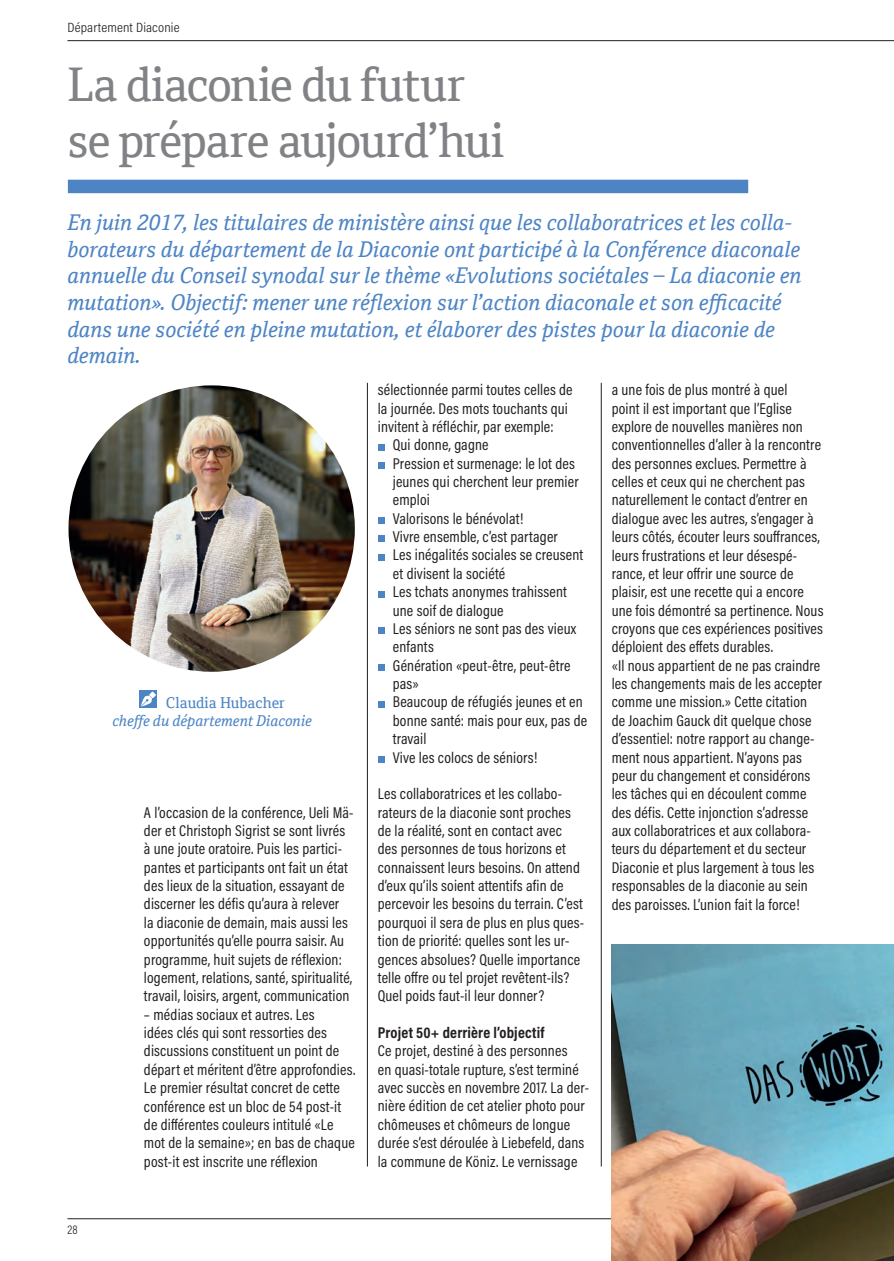
<style>
.page{position:relative;width:894px;height:1261px;background:#fff}
.page>*{position:absolute;margin:0;border:0;box-sizing:border-box;transform-origin:0 0}
.t1{font:46.5px/55.8px "Cordale";letter-spacing:-.03em;color:#808285}
.t2{font:italic 21.75px/26.5px "Cordale";color:#4d84c4}
.t3{font:15.75px/18.3px "Acumin Pro Cond";letter-spacing:.01em;color:#231f20}
.t4{font:700 15.75px "Acumin Pro Cond";letter-spacing:.01em;color:#231f20}
.t5{font:italic 15px "Cordale";color:#4d84c4}
.t6{font:15px "Cordale";color:#4d84c4}
.t7{font:300 13.5px "Acumin Pro Cond";letter-spacing:.01em;color:#231f20;scale:1.1 1}
.t8{font:300 12.75px "Acumin Pro Cond";color:#231f20}
</style>
<div class="page">
<hr style="left:67px;top:1218px;width:827px;height:1px;background:#231f20">
<hr style="left:67px;top:40px;width:827px;height:1px;background:#231f20">
<div style="left:139px;top:690px;width:18px;height:18px;background:#4d84c4"></div>
<svg style="left:140px;top:695px;width:12px;height:12px"></svg>
<svg style="left:149px;top:691px;width:7px;height:7px"></svg>
<svg style="left:378px;top:444px;width:6px;height:6px"></svg>
<div style="left:378px;top:462px;width:6px;height:7px;background:#4d84c4"></div>
<div style="left:378px;top:517px;width:6px;height:7px;background:#4d84c4"></div>
<svg style="left:378px;top:536px;width:6px;height:6px"></svg>
<svg style="left:378px;top:554px;width:6px;height:6px"></svg>
<svg style="left:378px;top:591px;width:6px;height:6px"></svg>
<div style="left:378px;top:627px;width:6px;height:7px;background:#4d84c4"></div>
<svg style="left:378px;top:664px;width:6px;height:6px"></svg>
<svg style="left:378px;top:701px;width:6px;height:6px"></svg>
<svg style="left:378px;top:756px;width:6px;height:6px"></svg>
<div style="left:68px;top:180px;width:680px;height:13px;background:#4d84c4"></div>
<img style="left:69px;top:385px;width:286px;height:287px;border-radius:143px">
<hr style="left:367px;top:383px;width:1px;height:783px;background:#231f20">
<hr style="left:601px;top:383px;width:1px;height:783px;background:#231f20">
<img style="left:612px;top:944px;width:282px;height:317px">
<p class="t7" style="left:67px;top:19px;width:104px">Département Diaconie</p>
<h1 class="t1" style="left:67px;top:57px;width:439px">La diaconie du futur se prépare aujourd’hui</h1>
<p class="t2" style="left:67px;top:209px;width:736px">En juin 2017, les titulaires de ministère ainsi que les collaboratrices et les colla&shy;borateurs du département de la Diaconie ont participé à la Conférence diaconale annuelle du Conseil synodal sur le thème «Evolutions sociétales – La diaconie en mutation». Objectif: mener une réflexion sur l’action diaconale et son efficacité dans une société en pleine mutation, et élaborer des pistes pour la diaconie de demain.</p>
<p class="t8" style="left:67px;top:1221px;width:12px">28</p>
<p class="t6" style="left:166px;top:694px;width:120px">Claudia Hubacher</p>
<p class="t5" style="left:112px;top:712px;width:201px">cheffe du département Diaconie</p>
<p class="t3" style="left:144px;top:802px;width:211px">A l’occasion de la conférence, Ueli Mä&shy;der et Christoph Sigrist se sont livrés à une joute oratoire. Puis les partici&shy;pantes et participants ont fait un état des lieux de la situation, essayant de discerner les défis qu’aura à relever<br>la diaconie de demain, mais aussi les opportunités qu’elle pourra saisir. Au programme, huit sujets de réflexion: logement, relations, santé, spiritualité, travail, loisirs, argent, communication</p>
<p class="t3" style="left:144px;top:1005px;width:213px">– médias sociaux et autres. Les<br>idées clés qui sont ressorties des discussions constituent un point de départ et méritent d’être approfondies.<br>Le premier résultat concret de cette conférence est un bloc de 54 post-it de différentes couleurs intitulé «Le mot de la semaine»; en bas de chaque post-it est inscrite une réflexion</p>
<p class="t3" style="left:378px;top:380px;width:196px">sélectionnée parmi toutes celles de</p>
<p class="t3" style="left:378px;top:399px;width:192px">la journée. Des mots touchants qui</p>
<p class="t3" style="left:378px;top:417px;width:177px">invitent à réfléchir, par exemple:</p>
<p class="t3" style="left:393px;top:435px;width:97px">Qui donne, gagne</p>
<p class="t3" style="left:393px;top:454px;width:184px">Pression et surmenage: le lot des</p>
<p class="t3" style="left:393px;top:472px;width:187px">jeunes qui cherchent leur premier</p>
<p class="t3" style="left:393px;top:490px;width:39px">emploi</p>
<p class="t3" style="left:393px;top:509px;width:132px">Valorisons le bénévolat!</p>
<p class="t3" style="left:393px;top:527px;width:167px">Vivre ensemble, c’est partager</p>
<p class="t3" style="left:393px;top:545px;width:192px">Les inégalités sociales se creusent</p>
<p class="t3" style="left:393px;top:564px;width:114px">et divisent la société</p>
<p class="t3" style="left:393px;top:582px;width:176px">Les tchats anonymes trahissent</p>
<p class="t3" style="left:393px;top:601px;width:112px">une soif de dialogue</p>
<p class="t3" style="left:393px;top:619px;width:185px">Les séniors ne sont pas des vieux</p>
<p class="t3" style="left:393px;top:637px;width:43px">enfants</p>
<p class="t3" style="left:393px;top:656px;width:179px">Génération «peut-être, peut-être</p>
<p class="t3" style="left:393px;top:674px;width:27px">pas»</p>
<p class="t3" style="left:393px;top:692px;width:191px">Beaucoup de réfugiés jeunes et en</p>
<p class="t3" style="left:393px;top:711px;width:196px">bonne santé: mais pour eux, pas de</p>
<p class="t3" style="left:393px;top:729px;width:35px">travail</p>
<p class="t3" style="left:393px;top:747px;width:146px">Vive les colocs de séniors!</p>
<p class="t3" style="left:378px;top:784px;width:208px">Les collaboratrices et les collabo&shy;rateurs de la diaconie sont proches de la réalité, sont en contact avec des personnes de tous horizons et connaissent leurs besoins. On attend d’eux qu’ils soient attentifs afin de percevoir les besoins du terrain. C’est pourquoi il sera de plus en plus ques&shy;tion de priorité: quelles sont les ur&shy;gences absolues? Quelle importance telle offre ou tel projet revêtent-ils?<br>Quel poids faut-il leur donner?</p>
<p class="t4" style="left:378px;top:1022px;width:168px">Projet 50+ derrière l’objectif</p>
<p class="t3" style="left:378px;top:1041px;width:213px">Ce projet, destiné à des personnes<br>en quasi-totale rupture, s’est terminé avec succès en novembre 2017. La der&shy;nière édition de cet atelier photo pour chômeuses et chômeurs de longue durée s’est déroulée à Liebefeld, dans la commune de Köniz. Le vernissage</p>
<p class="t3" style="left:612px;top:380px;width:213px">a une fois de plus montré à quel<br>point il est important que l’Eglise explore de nouvelles manières non conventionnelles d’aller à la rencontre des personnes exclues. Permettre à celles et ceux qui ne cherchent pas naturellement le contact d’entrer en dialogue avec les autres, s’engager à leurs côtés, écouter leurs souffrances, leurs frustrations et leur désespé&shy;rance, et leur offrir une source de plaisir, est une recette qui a encore une fois démontré sa pertinence. Nous croyons que ces expériences positives déploient des effets durables.<br>«Il nous appartient de ne pas craindre les changements mais de les accepter comme une mission.» Cette citation de Joachim Gauck dit quelque chose d’essentiel: notre rapport au change&shy;ment nous appartient. N’ayons pas peur du changement et considérons les tâches qui en découlent comme des défis. Cette injonction s’adresse aux collaboratrices et aux collabora&shy;teurs du département et du secteur Diaconie et plus largement à tous les responsables de la diaconie au sein des paroisses. L’union fait la force!</p>
</div>
